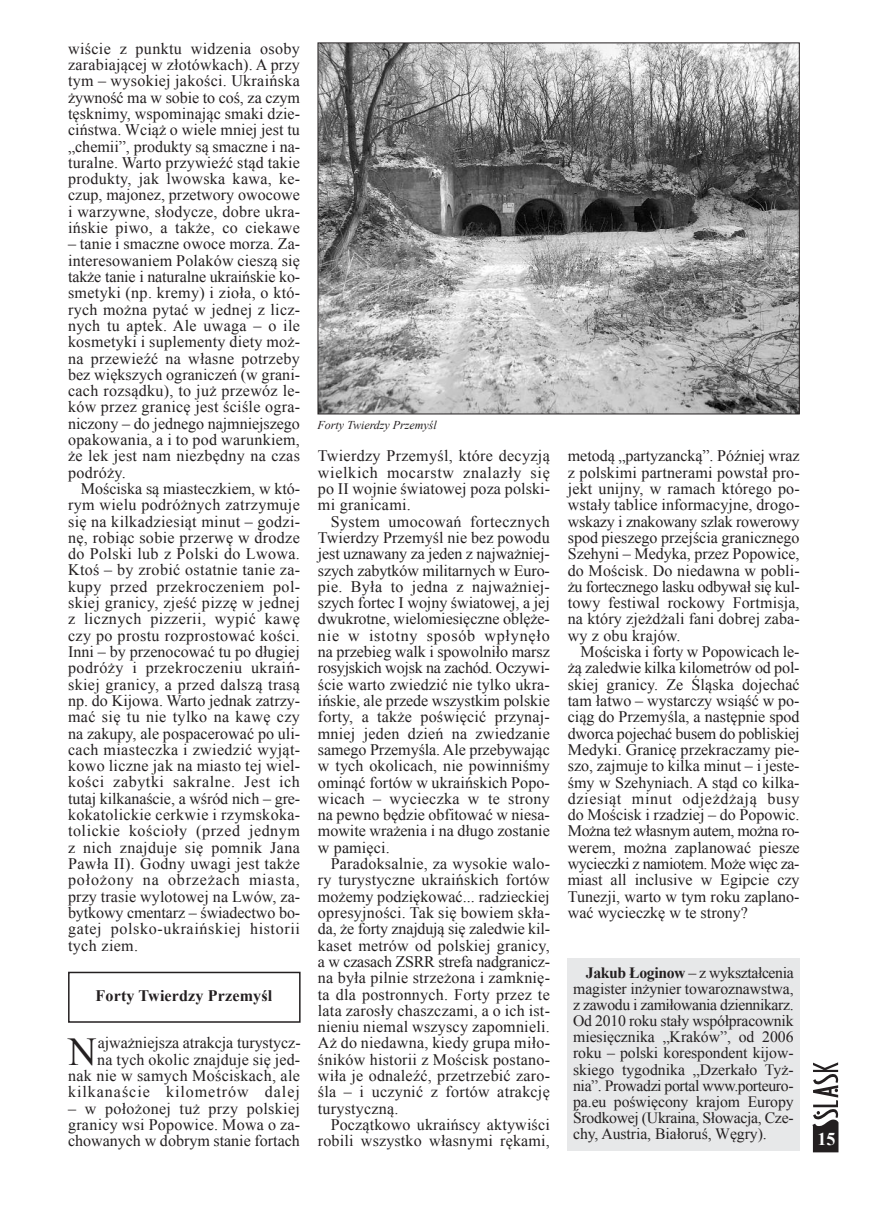
<style>
.page{position:relative;width:872px;height:1212px;background:#fff}
.page>*{position:absolute;margin:0;border:0;box-sizing:border-box;transform-origin:0 0}
.t1{font:39.6px "Times New Roman";color:#231f20}
.t2{font:700 18px "Times New Roman";color:#fff}
.t3{font:16.05px/16.4px "Times New Roman";letter-spacing:.01em;color:#231f20;text-align:justify}
.t4{font:700 16.05px "Times New Roman";letter-spacing:.01em;color:#231f20}
.t5{font:15.75px/16px "Times New Roman";letter-spacing:-.01em;color:#231f20;text-align:justify}
.t6{font:italic 12px "Times New Roman";color:#231f20}
.s1{font-weight:700}
</style>
<div class="page">
<svg style="left:838px;top:1062px;width:1px;height:90px"></svg>
<svg style="left:812px;top:1062px;width:26px;height:90px"></svg>
<div style="left:567px;top:958px;width:232px;height:193px;background:#e7e8e9"></div>
<div style="left:68px;top:972px;width:232px;height:51px;border:2px solid #231f20"></div>
<img style="left:319px;top:45px;width:478px;height:367px">
<p class="t3" style="left:68px;top:40px;width:234px">wi!cie z punktu widzenia osoby zarabiaj"cej w z#otówkach). A przy tym – wysokiej jako!ci. Ukrai$ska %ywno!&amp; ma w sobie to co!, za czym t'sknimy, wspominaj"c smaki dzie&shy;ci$stwa. Wci"% o wiele mniej jest tu „chemii”, produkty s" smaczne i na&shy;turalne. Warto przywie(&amp; st"d takie produkty, jak lwowska kawa, ke&shy;czup, majonez, przetwory owocowe i warzywne, s#odycze, dobre ukra&shy;i$skie piwo, a tak%e, co ciekawe</p>
<p class="t3" style="left:68px;top:236px;width:234px">– tanie i smaczne owoce morza. Za&shy;interesowaniem Polaków ciesz" si' tak%e tanie i naturalne ukrai$skie ko&shy;smetyki (np. kremy) i zio#a, o któ&shy;rych mo%na pyta&amp; w jednej z licz&shy;nych tu aptek. Ale uwaga – o ile kosmetyki i suplementy diety mo%- na przewie(&amp; na w#asne potrzeby bez wi'kszych ogranicze$ (w grani&shy;cach rozs"dku), to ju% przewóz le&shy;ków przez granic' jest !ci!le ogra&shy;niczony – do jednego najmniejszego opakowania, a i to pod warunkiem, %e lek jest nam niezb'dny na czas podró%y.</p>
<p class="t3" style="left:68px;top:480px;width:234px;text-indent:13px">Mo!ciska s" miasteczkiem, w któ&shy;rym wielu podró%nych zatrzymuje si' na kilkadziesi"t minut – godzi&shy;n', robi"c sobie przerw' w drodze do Polski lub z Polski do Lwowa.<br>Kto! – by zrobi&amp; ostatnie tanie za&shy;kupy przed przekroczeniem pol&shy;skiej granicy, zje!&amp; pizz' w jednej z licznych pizzerii, wypi&amp; kaw' czy po prostu rozprostowa&amp; ko!ci.<br>Inni – by przenocowa&amp; tu po d#ugiej podró%y i przekroczeniu ukrai$- skiej granicy, a przed dalsz" tras" np. do Kijowa. Warto jednak zatrzy&shy;ma&amp; si' tu nie tylko na kaw' czy na zakupy, ale pospacerowa&amp; po uli&shy;cach miasteczka i zwiedzi&amp; wyj"t&shy;kowo liczne jak na miasto tej wiel&shy;ko!ci zabytki sakralne. Jest ich tutaj kilkana!cie, a w!ród nich – gre&shy;kokatolickie cerkwie i rzymskoka&shy;tolickie ko!cio#y (przed jednym z nich znajduje si' pomnik Jana Paw#a II). Godny uwagi jest tak%e po#o%ony na obrze%ach miasta, przy trasie wylotowej na Lwów, za&shy;bytkowy cmentarz – !wiadectwo bo&shy;gatej polsko-ukrai$skiej historii tych ziem.</p>
<p class="t4" style="left:96px;top:987px;width:178px">Forty Twierdzy Przemy!l</p>
<h1 class="t1" style="left:68px;top:1029px;width:30px">N</h1>
<p class="t3" style="left:68px;top:1035px;width:234px;text-align:right">ajwa%niejsza atrakcja turystycz-<br>na tych okolic znajduje si' jed-<br>nak nie w samych Mo!ciskach, ale kilkana!cie kilometrów dalej</p>
<p class="t3" style="left:68px;top:1100px;width:234px">– w po#o%onej tu% przy polskiej granicy wsi Popowice. Mowa o za&shy;chowanych w dobrym stanie fortach</p>
<p class="t6" style="left:317px;top:418px;width:121px">Forty Twierdzy Przemy!l</p>
<p class="t3" style="left:318px;top:448px;width:234px">Twierdzy Przemy!l, które decyzj" wielkich mocarstw znalaz#y si' po II wojnie !wiatowej poza polski&shy;mi granicami.</p>
<p class="t3" style="left:318px;top:513px;width:233px;text-indent:13px">System umocowa$ fortecznych Twierdzy Przemy!l nie bez powodu jest uznawany za jeden z najwa%niej&shy;szych zabytków militarnych w Euro&shy;pie. By#a to jedna z najwa%niej&shy;szych fortec I wojny !wiatowej, a jej dwukrotne, wielomiesi'czne obl'%e&shy;nie w istotny sposób wp#yn'#o na przebieg walk i spowolni#o marsz rosyjskich wojsk na zachód. Oczywi-!cie warto zwiedzi&amp; nie tylko ukra&shy;i$skie, ale przede wszystkim polskie forty, a tak%e po!wi'ci&amp; przynaj&shy;mniej jeden dzie$ na zwiedzanie samego Przemy!la. Ale przebywaj"c w tych okolicach, nie powinni!my omin"&amp; fortów w ukrai$skich Popo&shy;wicach – wycieczka w te strony na pewno b'dzie obfitowa&amp; w niesa&shy;mowite wra%enia i na d#ugo zostanie w pami'ci.</p>
<p class="t3" style="left:318px;top:855px;width:234px;text-indent:13px">Paradoksalnie, za wysokie walo&shy;ry turystyczne ukrai$skich fortów mo%emy podzi'kowa&amp;... radzieckiej opresyjno!ci. Tak si' bowiem sk#a&shy;da, %e forty znajduj" si' zaledwie kil&shy;kaset metrów od polskiej granicy, a w czasach ZSRR strefa nadgranicz&shy;na by#a pilnie strze%ona i zamkni'- ta dla postronnych. Forty przez te lata zaros#y chaszczami, a o ich ist&shy;nieniu niemal wszyscy zapomnieli.<br>A% do niedawna, kiedy grupa mi#o-!ników historii z Mo!cisk postano&shy;wi#a je odnale(&amp;, przetrzebi&amp; zaro-!la – i uczyni&amp; z fortów atrakcj' turystyczn".</p>
<p class="t3" style="left:318px;top:1116px;width:233px;text-align:right">Pocz"tkowo ukrai$scy aktywi!ci robili wszystko w#asnymi r'kami,</p>
<p class="t3" style="left:568px;top:448px;width:233px">metod" „partyzanck"”. Pó(niej wraz z polskimi partnerami powsta# pro&shy;jekt unijny, w ramach którego po&shy;wsta#y tablice informacyjne, drogo&shy;wskazy i znakowany szlak rowerowy spod pieszego przej!cia granicznego Szehyni – Medyka, przez Popowice, do Mo!cisk. Do niedawna w pobli-%u fortecznego lasku odbywa# si' kul&shy;towy festiwal rockowy Fortmisja, na który zje%d%ali fani dobrej zaba&shy;wy z obu krajów.</p>
<p class="t3" style="left:568px;top:643px;width:233px;text-indent:13px">Mo!ciska i forty w Popowicach le-%" zaledwie kilka kilometrów od pol&shy;skiej granicy. Ze )l"ska dojecha&amp; tam #atwo – wystarczy wsi"!&amp; w po&shy;ci"g do Przemy!la, a nast'pnie spod dworca pojecha&amp; busem do pobliskiej Medyki. Granic' przekraczamy pie&shy;szo, zajmuje to kilka minut – i jeste-!my w Szehyniach. A st"d co kilka&shy;dziesi"t minut odje%d%aj" busy do Mo!cisk i rzadziej – do Popowic.<br>Mo%na te% w#asnym autem, mo%na ro&shy;werem, mo%na zaplanowa&amp; piesze wycieczki z namiotem. Mo%e wi'c za&shy;miast all inclusive w Egipcie czy Tunezji, warto w tym roku zaplano&shy;wa&amp; wycieczk' w te strony?</p>
<p class="t5" style="left:573px;top:964px;width:222px;text-indent:13px"><span class="s1">Jakub "oginow</span> – z wykszta#cenia magister in%ynier towaroznawstwa, z zawodu i zami#owania dziennikarz.<br>Od 2010 roku sta#y wspó#pracownik miesi'cznika „Kraków”, od 2006 roku – polski korespondent kijow&shy;skiego tygodnika „Dzerka#o Ty%- nia”. Prowadzi portal www.porteuro&shy;pa.eu po!wi'cony krajom Europy )rodkowej (Ukraina, S#owacja, Cze&shy;chy, Austria, Bia#oru!, W'gry).</p>
<p class="t2" style="left:817px;top:1129px;width:19px">15</p>
</div>
